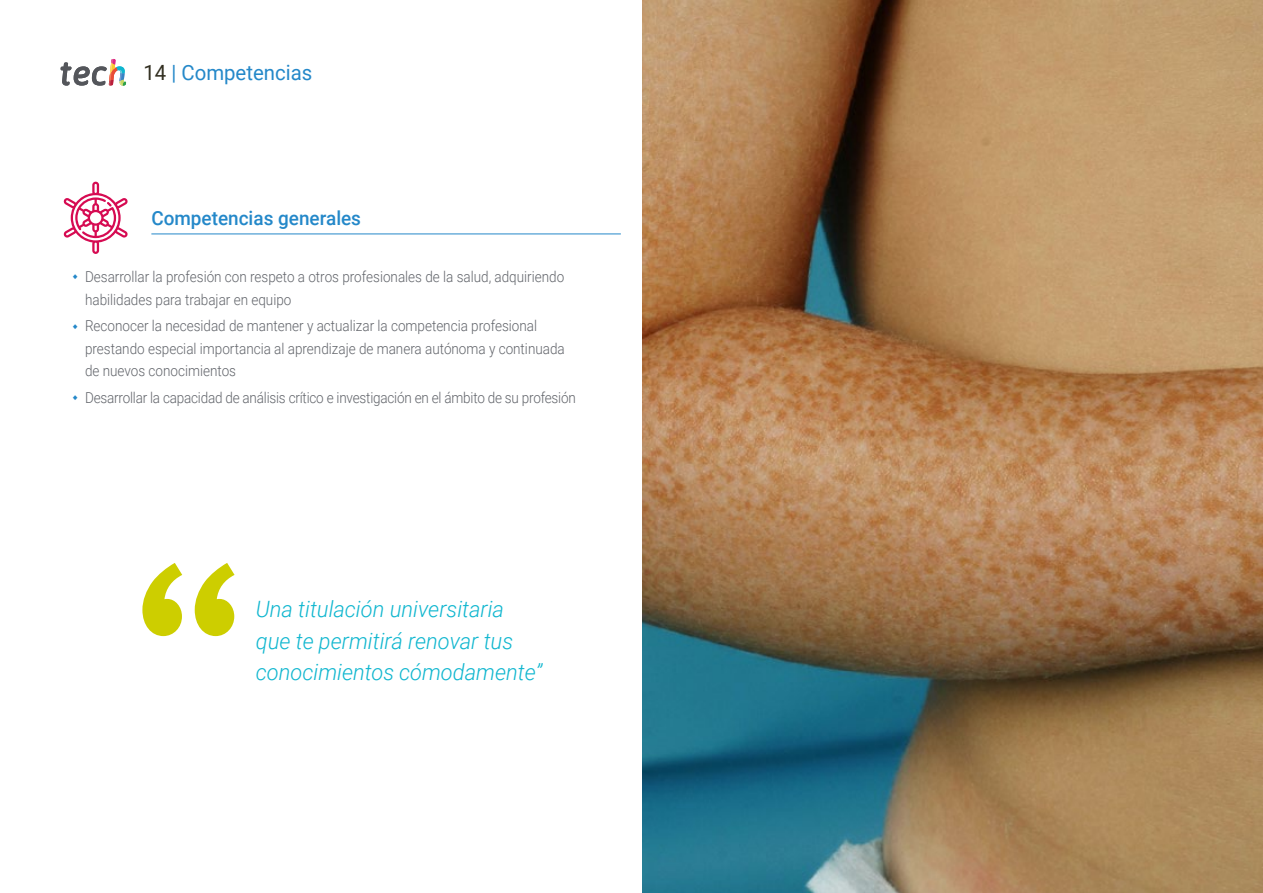
<style>
.page{position:relative;width:1263px;height:893px;background:#fff}
.page>*{position:absolute;margin:0;border:0;box-sizing:border-box;transform-origin:0 0}
.t1{font:italic 300 22.5px/31.5px "Roboto";color:#0fb6cf}
.t2{font:21px "Roboto";color:#2488c9}
.t3{font:500 19.5px "Roboto";color:#2488c9}
.t4{font:300 15px/22.5px "Roboto";color:#61646a;scale:.9 1}
.s1{color:#312e20}
</style>
<div class="page">
<hr style="left:151px;top:234px;width:470px;height:1px;background:#2488c9">
<svg style="left:63px;top:182px;width:65px;height:72px"></svg>
<img style="left:642px;top:0;width:621px;height:893px">
<svg style="left:142px;top:563px;width:93px;height:73px"></svg>
<svg style="left:61px;top:59px;width:65px;height:27px"></svg>
<h2 class="t2" style="left:144px;top:57px;width:170px"><span class="s1">14</span> | Competencias</h2>
<h3 class="t3" style="left:151px;top:205px;width:211px">Competencias generales</h3>
<p class="t4" style="left:85px;top:265px;width:534px">Desarrollar la profesión con respeto a otros profesionales de la salud, adquiriendo habilidades para trabajar en equipo</p>
<p class="t4" style="left:85px;top:314px;width:534px">Reconocer la necesidad de mantener y actualizar la competencia profesional prestando especial importancia al aprendizaje de manera autónoma y continuada de nuevos conocimientos</p>
<p class="t4" style="left:85px;top:386px;width:547px">Desarrollar la capacidad de análisis crítico e investigación en el ámbito de su profesión</p>
<h1 class="t1" style="left:256px;top:593px;width:288px">Una titulación universitaria que te permitirá renovar tus conocimientos cómodamente”</h1>
</div>
